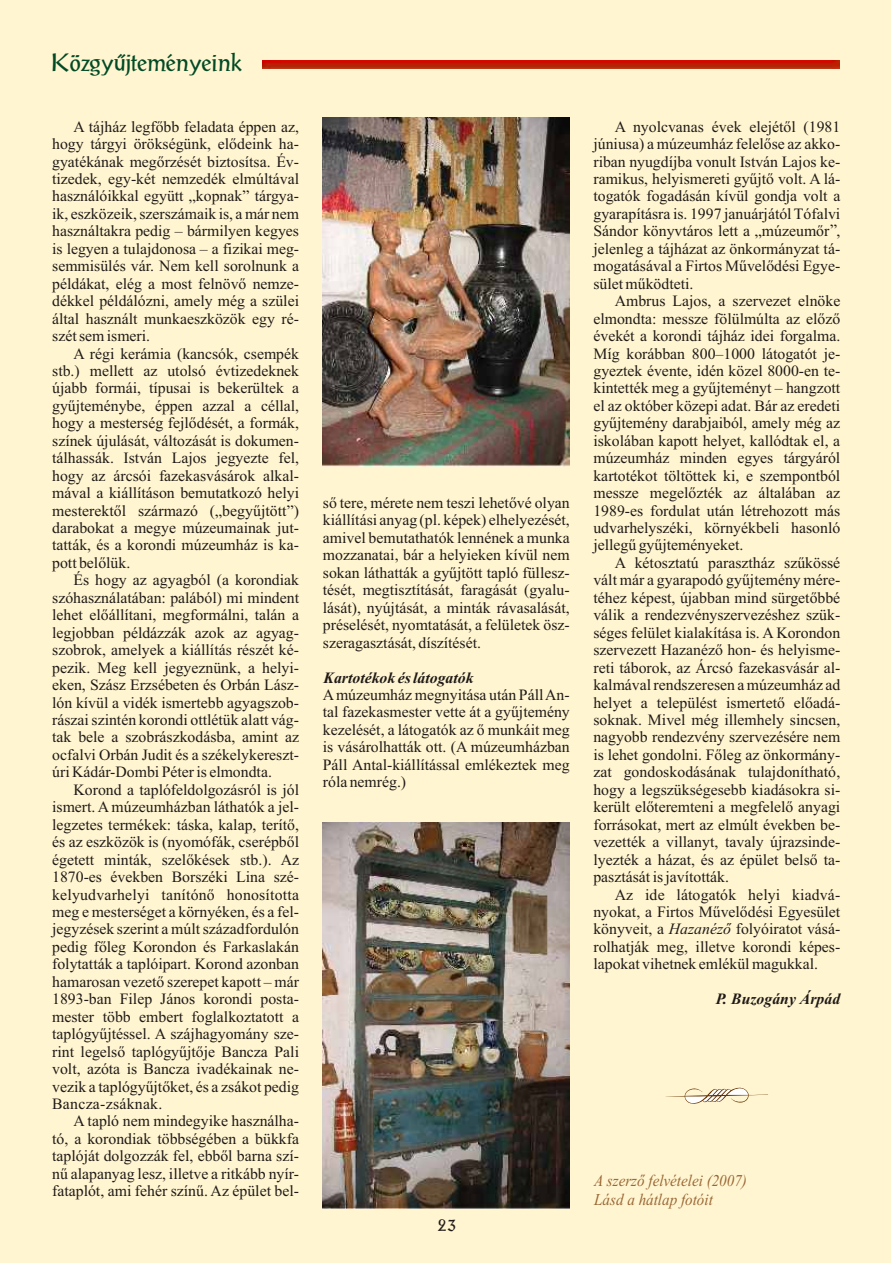
<style>
.page{position:relative;width:891px;height:1263px;background:#fff}
.page>*{position:absolute;margin:0;border:0;box-sizing:border-box;transform-origin:0 0}
.t1{font:24px "Antiqua Light SSK";color:#004a24}
.t2{font:18px "Antiqua Light SSK";color:#1f1a17}
.t3{font:italic 16.5px/18.3px "Times New Roman";color:#963;scale:.91 1}
.t4{font:15.75px/17.4px "Times New Roman";color:#1f1a17;text-align:justify}
.t5{font:italic 700 15.75px "Times New Roman";color:#1f1a17}
.s1{font-style:italic}
</style>
<div class="page">
<div style="left:0;top:0;width:890px;height:1262px;background:#fff5d1"></div>
<svg style="left:665px;top:1087px;width:102px;height:17px"></svg>
<img style="left:263px;top:61px;width:576px;height:7px">
<img style="left:323px;top:118px;width:246px;height:349px">
<img style="left:323px;top:822px;width:246px;height:385px">
<h1 class="t1" style="left:52px;top:49px;width:192px">Közgyú´jteményeink</h1>
<p class="t4" style="left:52px;top:119px;width:248px;text-indent:21px">A tájház legfőbb feladata éppen az, hogy tárgyi örökségünk, elődeink ha&shy;gyatékának megőrzését biztosítsa. Év&shy;tizedek, egy-két nemzedék elmúltával használóikkal együtt „kopnak” tárgya&shy;ik, eszközeik, szerszámaik is, a már nem használtakra pedig – bármilyen kegyes is legyen a tulajdonosa – a fizikai meg&shy;semmisülés vár. Nem kell sorolnunk a példákat, elég a most felnövő nemze&shy;dékkel példálózni, amely még a szülei által használt munkaeszközök egy ré&shy;szét sem ismeri.</p>
<p class="t4" style="left:52px;top:346px;width:248px;text-indent:21px">A régi kerámia (kancsók, csempék stb.) mellett az utolsó évtizedeknek újabb formái, típusai is bekerültek a gyűjteménybe, éppen azzal a céllal, hogy a mesterség fejlődését, a formák, színek újulását, változását is dokumen&shy;tálhassák. István Lajos jegyezte fel, hogy az árcsói fazekasvásárok alkal&shy;mával a kiállításon bemutatkozó helyi mesterektől származó („begyűjtött”) darabokat a megye múzeumainak jut&shy;tatták, és a korondi múzeumház is ka&shy;pott belőlük.</p>
<p class="t4" style="left:52px;top:573px;width:248px;text-indent:21px">És hogy az agyagból (a korondiak szóhasználatában: palából) mi mindent lehet előállítani, megformálni, talán a legjobban példázzák azok az agyag&shy;szobrok, amelyek a kiállítás részét ké&shy;pezik. Meg kell jegyeznünk, a helyi&shy;eken, Szász Erzsébeten és Orbán Lász&shy;lón kívül a vidék ismertebb agyagszob&shy;rászai szintén korondi ottlétük alatt vág&shy;tak bele a szobrászkodásba, amint az ocfalvi Orbán Judit és a székelykereszt&shy;úri Kádár-Dombi Péter is elmondta.</p>
<p class="t4" style="left:52px;top:782px;width:248px;text-indent:21px">Korond a taplófeldolgozásról is jól ismert. Amúzeumházban láthatók a jel&shy;legzetes termékek: táska, kalap, terítő, és az eszközök is (nyomófák, cserépből égetett minták, szelőkések stb.). Az 1870-es években Borszéki Lina szé&shy;kelyudvarhelyi tanítónő honosította meg e mesterséget a környéken, és a fel&shy;jegyzések szerint a múlt századfordulón pedig főleg Korondon és Farkaslakán folytatták a taplóipart. Korond azonban hamarosan vezető szerepet kapott – már 1893-ban Filep János korondi posta&shy;mester több embert foglalkoztatott a taplógyűjtéssel. A szájhagyomány sze&shy;rint legelső taplógyűjtője Bancza Pali volt, azóta is Bancza ivadékainak ne&shy;vezik a taplógyűjtőket, és a zsákot pedig Bancza-zsáknak.</p>
<p class="t4" style="left:52px;top:1113px;width:248px;text-indent:21px">A tapló nem mindegyike használha&shy;tó, a korondiak többségében a bükkfa taplóját dolgozzák fel, ebből barna szí&shy;nű alapanyag lesz, illetve a ritkább nyír&shy;fataplót, ami fehér színű. Az épület bel-</p>
<p class="t4" style="left:323px;top:495px;width:248px">ső tere, mérete nem teszi lehetővé olyan kiállítási anyag (pl. képek) elhelyezését, amivel bemutathatók lennének a munka mozzanatai, bár a helyieken kívül nem sokan láthatták a gyűjtött tapló füllesz&shy;tését, megtisztítását, faragását (gyalu&shy;lását), nyújtását, a minták rávasalását, préselését, nyomtatását, a felületek ösz&shy;szeragasztását, díszítését.</p>
<p class="t5" style="left:323px;top:671px;width:151px">Kartotékok és látogatók</p>
<p class="t4" style="left:323px;top:687px;width:248px">Amúzeumház megnyitása után Páll An&shy;tal fazekasmester vette át a gyűjtemény kezelését, a látogatók az ő munkáit meg is vásárolhatták ott. (A múzeumházban Páll Antal-kiállítással emlékeztek meg róla nemrég.)</p>
<p class="t4" style="left:593px;top:119px;width:248px;text-indent:21px">A nyolcvanas évek elejétől (1981 júniusa) a múzeumház felelőse az akko&shy;riban nyugdíjba vonult István Lajos ke&shy;ramikus, helyismereti gyűjtő volt. A lá&shy;togatók fogadásán kívül gondja volt a gyarapításra is. 1997 januárjától Tófalvi</p>
<p class="t4" style="left:829px;top:213px;width:8px">„</p>
<p class="t4" style="left:593px;top:224px;width:248px">Sándor könyvtáros lett a „múzeumőr , jelenleg a tájházat az önkormányzat tá&shy;mogatásával a Firtos Művelődési Egye&shy;sület működteti.</p>
<p class="t4" style="left:593px;top:294px;width:248px;text-indent:21px">Ambrus Lajos, a szervezet elnöke elmondta: messze fölülmúlta az előző évekét a korondi tájház idei forgalma.<br>Míg korábban 800–1000 látogatót je&shy;gyeztek évente, idén közel 8000-en te&shy;kintették meg a gyűjteményt – hangzott el az október közepi adat. Bár az eredeti gyűjtemény darabjaiból, amely még az iskolában kapott helyet, kallódtak el, a múzeumház minden egyes tárgyáról kartotékot töltöttek ki, e szempontból messze megelőzték az általában az 1989-es fordulat után létrehozott más udvarhelyszéki, környékbeli hasonló jellegű gyűjteményeket.</p>
<p class="t4" style="left:593px;top:555px;width:248px;text-indent:21px">A kétosztatú parasztház szűkössé vált már a gyarapodó gyűjtemény mére&shy;téhez képest, újabban mind sürgetőbbé válik a rendezvényszervezéshez szük&shy;séges felület kialakítása is. A Korondon szervezett Hazanéző hon- és helyisme&shy;reti táborok, az Árcsó fazekasvásár al&shy;kalmával rendszeresen a múzeumház ad helyet a települést ismertető előadá&shy;soknak. Mivel még illemhely sincsen, nagyobb rendezvény szervezésére nem is lehet gondolni. Főleg az önkormány&shy;zat gondoskodásának tulajdonítható, hogy a legszükségesebb kiadásokra si&shy;került előteremteni a megfelelő anyagi forrásokat, mert az elmúlt években be&shy;vezették a villanyt, tavaly újrazsinde&shy;lyezték a házat, és az épület belső ta&shy;pasztását is javították.</p>
<p class="t4" style="left:593px;top:887px;width:248px;text-indent:21px">Az ide látogatók helyi kiadvá&shy;nyokat, a Firtos Művelődési Egyesület könyveit, a <span class="s1">Hazanéző</span> folyóiratot vásá&shy;rolhatják meg, illetve korondi képes&shy;lapokat vihetnek emlékül magukkal.</p>
<p class="t5" style="left:715px;top:993px;width:126px">P. Buzogány Árpád</p>
<p class="t2" style="left:437px;top:1213px;width:20px">23</p>
<p class="t3" style="left:594px;top:1173px;width:169px">A szerző felvételei (2007)<br>Lásd a hátlap fotóit</p>
</div>
